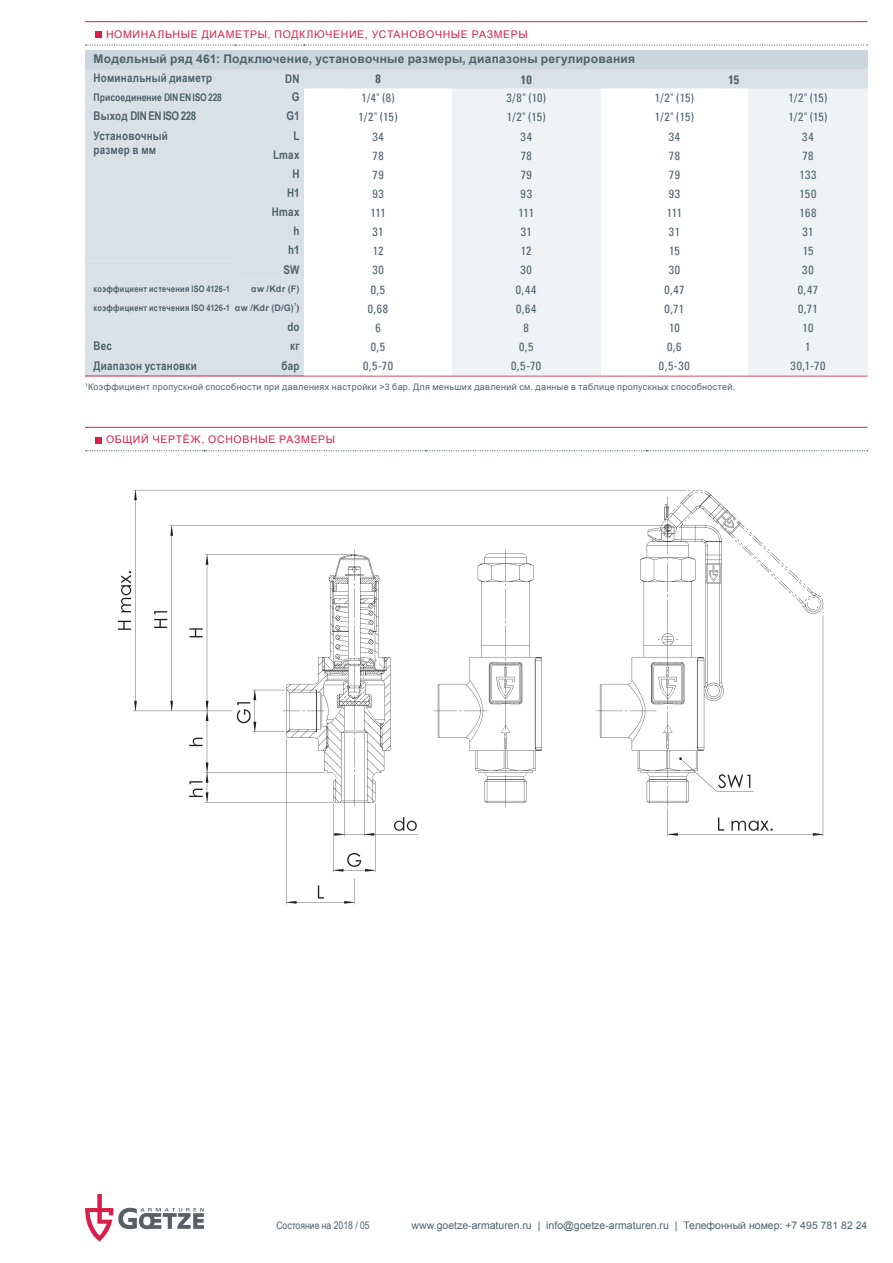
<style>
.page{position:relative;width:893px;height:1263px;background:#fff}
.page>*{position:absolute;margin:0;border:0;box-sizing:border-box;transform-origin:0 0}
.t1{font:condensed 12px "Univers";letter-spacing:.035em;color:#4d636e}
.t2{font:700 12px/19.2px "Arial Narrow";letter-spacing:.02em;color:#4d636e}
.t3{font:700 12px "Arial";letter-spacing:.02em;color:#4d636e}
.t4{font:700 12px "Arial Narrow";letter-spacing:-.03em;color:#4d636e}
.t5{font:700 condensed 12px "Univers";color:#4d636e}
.t6{font:10.5px "Arial";letter-spacing:.065em;color:#d91e47}
.t7{font:10.5px "Arial";color:#4d636e}
.t8{font:700 10.5px "Arial Narrow";letter-spacing:.005em;color:#4d636e}
.t9{font:10.5px "Arial Narrow";color:#4d636e}
.t10{font:9px "Arial";letter-spacing:.035em;color:#4d636e}
.t11{font:700 9px "Arial Narrow";letter-spacing:.03em;color:#4d636e}
.t12{font:700 9px "Arial";color:#4d636e}
.t13{font:700 4.5px "Arial";color:#4d636e}
.s1{font-family:"Arial"}
</style>
<div class="page">
<svg style="left:85px;top:1194px;width:119px;height:47px"></svg>
<img style="left:117px;top:489px;width:707px;height:416px">
<hr style="left:85px;top:427px;width:782px;height:1px;background:#d91e47">
<svg style="left:96px;top:437px;width:6px;height:6px"></svg>
<svg style="left:86px;top:450px;width:782px;height:1px"></svg>
<hr style="left:85px;top:21px;width:782px;height:1px;background:#d91e47">
<div style="left:96px;top:31px;width:6px;height:7px;background:#d91e47"></div>
<div style="left:85px;top:50px;width:782px;height:19px;background:#ccd6dd"></div>
<div style="left:85px;top:69px;width:782px;height:307px;background:#d9e1e7"></div>
<div style="left:85px;top:261px;width:219px;height:115px;background:#d9e1e7"></div>
<svg style="left:85px;top:45px;width:783px;height:1px"></svg>
<hr style="left:85px;top:376px;width:782px;height:1px;background:#d91e47">
<div style="left:304px;top:69px;width:296px;height:19px;background:#d9e1e7"></div>
<div style="left:600px;top:69px;width:267px;height:19px;background:#d9e1e7"></div>
<svg style="left:304px;top:88px;width:148px;height:287px"></svg>
<svg style="left:452px;top:88px;width:415px;height:287px;fill:#eff3f5"></svg>
<p class="t6" style="left:106px;top:27px;width:423px">НОМИНАЛЬНЫЕ ДИАМЕТРЫ, ПОДКЛЮЧЕНИЕ, УСТАНОВОЧНЫЕ РАЗМЕРЫ</p>
<p class="t3" style="left:94px;top:51px;width:543px">Модельный ряд 461: Подключение, установочные размеры, диапазоны регулирования</p>
<p class="t2" style="left:94px;top:68px;width:120px">Номинальный диаметр</p>
<p class="t2" style="left:285px;top:69px;width:16px">DN</p>
<p class="t8" style="left:94px;top:89px;width:130px">Присоединение DIN EN ISO 228</p>
<p class="t2" style="left:292px;top:87px;width:9px">G</p>
<p class="t4" style="left:94px;top:107px;width:104px">Выход DIN EN ISO 228</p>
<p class="t2" style="left:287px;top:106px;width:15px">G1</p>
<p class="t2" style="left:94px;top:129px;width:76px;line-height:13.5px">Установочный размер в мм</p>
<p class="t2" style="left:272px;top:125px;width:29px;text-align:right">L<br>Lmax<br>H<br>H1<br>Hmax h<br>h1<br>SW</p>
<p class="t11" style="left:94px;top:282px;width:138px">коэффициент истечения ISO 4126-1</p>
<p class="t12" style="left:251px;top:282px;width:50px">αw /Kdr (F)</p>
<p class="t11" style="left:94px;top:301px;width:208px">коэффициент истечения ISO 4126-1 <span class="s1">αw /Kdr (D/G) )</span></p>
<p class="t5" style="left:375px;top:71px;width:7px">8</p>
<p class="t5" style="left:521px;top:72px;width:12px">10</p>
<p class="t5" style="left:729px;top:72px;width:12px">15</p>
<p class="t1" style="left:361px;top:90px;width:35px">1/4" (8)</p>
<p class="t1" style="left:506px;top:90px;width:41px">3/8" (10)</p>
<p class="t1" style="left:655px;top:90px;width:41px">1/2" (15)</p>
<p class="t1" style="left:788px;top:90px;width:41px">1/2" (15)</p>
<p class="t1" style="left:359px;top:110px;width:41px">1/2" (15)</p>
<p class="t1" style="left:507px;top:110px;width:41px">1/2" (15)</p>
<p class="t1" style="left:655px;top:110px;width:41px">1/2" (15)</p>
<p class="t1" style="left:788px;top:110px;width:41px">1/2" (15)</p>
<p class="t1" style="left:372px;top:129px;width:13px">34</p>
<p class="t1" style="left:521px;top:129px;width:13px">34</p>
<p class="t1" style="left:669px;top:129px;width:13px">34</p>
<p class="t1" style="left:802px;top:129px;width:13px">34</p>
<p class="t1" style="left:372px;top:148px;width:13px">78</p>
<p class="t1" style="left:521px;top:148px;width:13px">78</p>
<p class="t1" style="left:669px;top:148px;width:13px">78</p>
<p class="t1" style="left:802px;top:148px;width:13px">78</p>
<p class="t1" style="left:372px;top:167px;width:13px">79</p>
<p class="t1" style="left:521px;top:167px;width:13px">79</p>
<p class="t1" style="left:669px;top:167px;width:13px">79</p>
<p class="t1" style="left:799px;top:167px;width:18px">133</p>
<p class="t1" style="left:372px;top:186px;width:13px">93</p>
<p class="t1" style="left:521px;top:186px;width:13px">93</p>
<p class="t1" style="left:669px;top:186px;width:13px">93</p>
<p class="t1" style="left:800px;top:186px;width:18px">150</p>
<p class="t1" style="left:370px;top:205px;width:17px">111</p>
<p class="t1" style="left:518px;top:205px;width:17px">111</p>
<p class="t1" style="left:667px;top:205px;width:17px">111</p>
<p class="t1" style="left:800px;top:205px;width:18px">168</p>
<p class="t1" style="left:373px;top:224px;width:13px">31</p>
<p class="t1" style="left:521px;top:224px;width:13px">31</p>
<p class="t1" style="left:669px;top:224px;width:13px">31</p>
<p class="t1" style="left:802px;top:224px;width:13px">31</p>
<p class="t1" style="left:373px;top:243px;width:12px">12</p>
<p class="t1" style="left:521px;top:243px;width:12px">12</p>
<p class="t1" style="left:669px;top:243px;width:12px">15</p>
<p class="t1" style="left:803px;top:243px;width:12px">15</p>
<p class="t1" style="left:372px;top:263px;width:13px">30</p>
<p class="t1" style="left:521px;top:263px;width:13px">30</p>
<p class="t1" style="left:669px;top:263px;width:13px">30</p>
<p class="t1" style="left:802px;top:263px;width:13px">30</p>
<p class="t1" style="left:371px;top:282px;width:16px">0,5</p>
<p class="t1" style="left:516px;top:282px;width:22px">0,44</p>
<p class="t1" style="left:664px;top:282px;width:22px">0,47</p>
<p class="t1" style="left:798px;top:282px;width:22px">0,47</p>
<p class="t1" style="left:368px;top:301px;width:22px">0,68</p>
<p class="t1" style="left:516px;top:301px;width:22px">0,64</p>
<p class="t1" style="left:665px;top:301px;width:21px">0,71</p>
<p class="t1" style="left:798px;top:301px;width:21px">0,71</p>
<p class="t1" style="left:375px;top:320px;width:7px">6</p>
<p class="t1" style="left:524px;top:320px;width:7px">8</p>
<p class="t1" style="left:669px;top:320px;width:12px">10</p>
<p class="t1" style="left:803px;top:320px;width:12px">10</p>
<p class="t1" style="left:371px;top:339px;width:16px">0,5</p>
<p class="t1" style="left:519px;top:339px;width:16px">0,5</p>
<p class="t1" style="left:667px;top:339px;width:16px">0,6</p>
<p class="t1" style="left:805px;top:339px;width:7px">1</p>
<p class="t1" style="left:363px;top:358px;width:32px">0,5-70</p>
<p class="t1" style="left:511px;top:358px;width:32px">0,5-70</p>
<p class="t1" style="left:659px;top:358px;width:32px">0,5-30</p>
<p class="t1" style="left:791px;top:358px;width:36px">30,1-70</p>
<p class="t13" style="left:294px;top:302px;width:4px">1</p>
<p class="t2" style="left:287px;top:317px;width:14px">do</p>
<p class="t2" style="left:94px;top:336px;width:20px">Вес</p>
<p class="t2" style="left:290px;top:336px;width:11px">кг</p>
<p class="t2" style="left:94px;top:355px;width:105px">Диапазон установки</p>
<p class="t2" style="left:282px;top:355px;width:20px">бар</p>
<p class="t10" style="left:85px;top:381px;width:652px"><sup>1</sup>Коэффициент пропускной способности при давлениях настройки &gt;3 бар. Для меньших давлений см. данные в таблице пропускных способностей.</p>
<p class="t6" style="left:106px;top:433px;width:231px">ОБЩИЙ ЧЕРТЁЖ, ОСНОВНЫЕ РАЗМЕРЫ</p>
<p class="t9" style="left:276px;top:1217px;width:95px">Состояние на 2018 / 05</p>
<p class="t7" style="left:412px;top:1218px;width:457px">www.goetze-armaturen.ru | info@goetze-armaturen.ru | Телефонный номер: +7 495 781 82 24</p>
</div>
